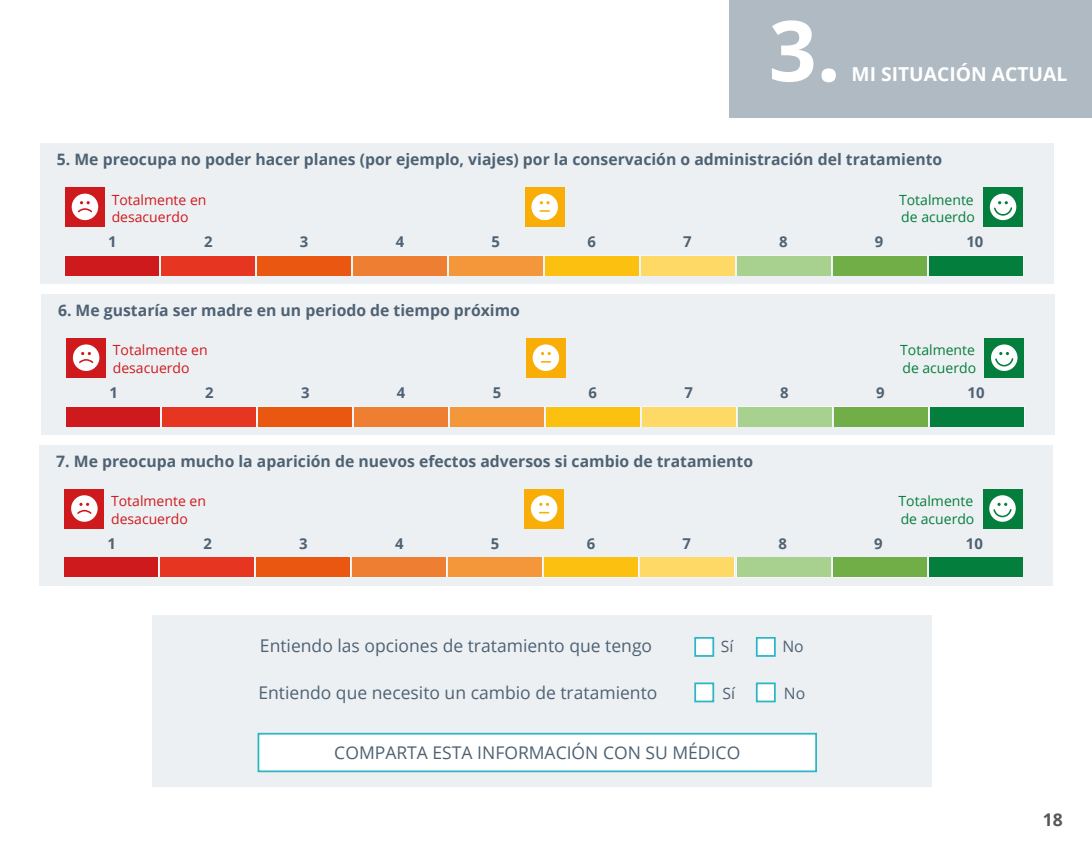
<style>
.page{position:relative;width:1092px;height:844px;background:#fff}
.page>*{position:absolute;margin:0;border:0;box-sizing:border-box;transform-origin:0 0}
.t1{font:700 84px "Open Sans";color:#fff}
.t2{font:700 19.25px "Open Sans";color:#fff}
.t3{font:17.5px "Open Sans";color:#4e6273}
.t4{font:700 17.5px "Open Sans";color:#575756}
.t5{font:700 15.75px "Open Sans";color:#4e6273}
.t6{font:15.75px "Open Sans";color:#4e6273}
.t7{font:700 14.88px "Open Sans";color:#4e6273}
.t8{font:14px/17.5px "Open Sans";color:#ce1a1d}
.t9{font:14px/17.5px "Open Sans";color:#047e3c}
</style>
<div class="page">
<div style="left:40px;top:143px;width:1013px;height:141px;background:#edf0f3"></div>
<div style="left:448px;top:255px;width:95px;height:20px;border:1px solid #fff"></div>
<div style="left:544px;top:255px;width:95px;height:20px;border:1px solid #fff"></div>
<div style="left:640px;top:255px;width:95px;height:20px;border:1px solid #fff"></div>
<div style="left:736px;top:255px;width:95px;height:20px;border:1px solid #fff"></div>
<div style="left:832px;top:255px;width:95px;height:20px;border:1px solid #fff"></div>
<div style="left:928px;top:255px;width:95px;height:20px;border:1px solid #fff"></div>
<div style="left:65px;top:256px;width:94px;height:19px;background:#ce1a1d"></div>
<div style="left:161px;top:256px;width:94px;height:19px;background:#e63622"></div>
<div style="left:257px;top:256px;width:94px;height:19px;background:#ea5710"></div>
<div style="left:353px;top:256px;width:94px;height:19px;background:#ee7e32"></div>
<div style="left:449px;top:256px;width:93px;height:19px;background:#f4973b"></div>
<div style="left:545px;top:256px;width:93px;height:19px;background:#fcc011"></div>
<div style="left:641px;top:256px;width:93px;height:19px;background:#fed966"></div>
<div style="left:737px;top:256px;width:93px;height:19px;background:#a8d08e"></div>
<div style="left:833px;top:256px;width:93px;height:19px;background:#72ae47"></div>
<div style="left:929px;top:256px;width:93px;height:19px;background:#047e3c"></div>
<div style="left:525px;top:187px;width:39px;height:40px;background:#f9ae07"></div>
<svg style="left:531px;top:193px;width:27px;height:27px"></svg>
<div style="left:65px;top:187px;width:40px;height:40px;background:#ce1a1d"></div>
<svg style="left:72px;top:193px;width:26px;height:27px"></svg>
<div style="left:983px;top:187px;width:39px;height:40px;background:#047e3c"></div>
<svg style="left:989px;top:193px;width:27px;height:27px"></svg>
<div style="left:41px;top:294px;width:1013px;height:141px;background:#edf0f3"></div>
<div style="left:929px;top:406px;width:95px;height:20px;border:1px solid #fff"></div>
<div style="left:66px;top:407px;width:94px;height:19px;background:#ce1a1d"></div>
<div style="left:162px;top:407px;width:94px;height:19px;background:#e63622"></div>
<div style="left:258px;top:407px;width:94px;height:19px;background:#ea5710"></div>
<div style="left:354px;top:407px;width:94px;height:19px;background:#ee7e32"></div>
<div style="left:450px;top:407px;width:94px;height:19px;background:#f4973b"></div>
<div style="left:546px;top:407px;width:94px;height:19px;background:#fcc011"></div>
<div style="left:642px;top:407px;width:94px;height:19px;background:#fed966"></div>
<div style="left:738px;top:407px;width:94px;height:19px;background:#a8d08e"></div>
<div style="left:834px;top:407px;width:94px;height:19px;background:#72ae47"></div>
<div style="left:930px;top:407px;width:93px;height:19px;background:#047e3c"></div>
<div style="left:526px;top:338px;width:39px;height:39px;background:#f9ae07"></div>
<svg style="left:532px;top:344px;width:27px;height:27px"></svg>
<div style="left:66px;top:338px;width:40px;height:39px;background:#ce1a1d"></div>
<svg style="left:73px;top:344px;width:26px;height:27px"></svg>
<div style="left:984px;top:338px;width:39px;height:39px;background:#047e3c"></div>
<svg style="left:991px;top:344px;width:26px;height:27px"></svg>
<div style="left:39px;top:444px;width:1013px;height:141px;background:#edf0f3"></div>
<div style="left:64px;top:557px;width:95px;height:20px;border:1px solid #fff"></div>
<div style="left:64px;top:557px;width:94px;height:19px;background:#ce1a1d"></div>
<div style="left:160px;top:557px;width:94px;height:19px;background:#e63622"></div>
<div style="left:256px;top:557px;width:94px;height:19px;background:#ea5710"></div>
<div style="left:352px;top:557px;width:94px;height:19px;background:#ee7e32"></div>
<div style="left:448px;top:557px;width:94px;height:19px;background:#f4973b"></div>
<div style="left:544px;top:557px;width:94px;height:19px;background:#fcc011"></div>
<div style="left:640px;top:557px;width:94px;height:19px;background:#fed966"></div>
<div style="left:736px;top:557px;width:94px;height:19px;background:#a8d08e"></div>
<div style="left:832px;top:557px;width:94px;height:19px;background:#72ae47"></div>
<div style="left:928px;top:557px;width:94px;height:19px;background:#047e3c"></div>
<div style="left:524px;top:488px;width:40px;height:40px;background:#f9ae07"></div>
<svg style="left:531px;top:495px;width:26px;height:26px"></svg>
<div style="left:64px;top:488px;width:40px;height:40px;background:#ce1a1d"></div>
<svg style="left:71px;top:495px;width:27px;height:26px"></svg>
<div style="left:982px;top:488px;width:40px;height:40px;background:#047e3c"></div>
<svg style="left:989px;top:495px;width:26px;height:26px"></svg>
<div style="left:152px;top:615px;width:779px;height:172px;background:#edf0f3"></div>
<hr style="left:152px;top:786px;width:780px;height:2px;background:#fff">
<div style="left:694px;top:682px;width:20px;height:20px;background:#fff;border:2px solid #2ab7c4"></div>
<div style="left:755px;top:682px;width:20px;height:20px;background:#fff;border:2px solid #2ab7c4"></div>
<div style="left:257px;top:732px;width:560px;height:40px;background:#fff;border:2px solid #2ab7c4"></div>
<div style="left:694px;top:636px;width:20px;height:20px;background:#fff;border:2px solid #2ab7c4"></div>
<div style="left:755px;top:636px;width:20px;height:20px;background:#fff;border:2px solid #2ab7c4"></div>
<div style="left:728px;top:0;width:363px;height:117px;background:#b0bac2"></div>
<h1 class="t1" style="left:768px;top:-9px;width:73px">3.</h1>
<p class="t2" style="left:851px;top:61px;width:217px">MI SITUACIÓN ACTUAL</p>
<p class="t5" style="left:57px;top:148px;width:886px">5. Me preocupa no poder hacer planes (por ejemplo, viajes) por la conservación o administración del tratamiento</p>
<p class="t8" style="left:112px;top:190px;width:96px">Totalmente en desacuerdo</p>
<p class="t9" style="left:899px;top:190px;width:77px">Totalmente de acuerdo</p>
<p class="t7" style="left:108px;top:231px;width:10px">1</p>
<p class="t7" style="left:204px;top:231px;width:10px">2</p>
<p class="t7" style="left:300px;top:231px;width:10px">3</p>
<p class="t7" style="left:395px;top:231px;width:10px">4</p>
<p class="t7" style="left:491px;top:231px;width:10px">5</p>
<p class="t7" style="left:587px;top:231px;width:10px">6</p>
<p class="t7" style="left:683px;top:231px;width:10px">7</p>
<p class="t7" style="left:779px;top:231px;width:10px">8</p>
<p class="t7" style="left:874px;top:231px;width:10px">9</p>
<p class="t7" style="left:966px;top:231px;width:19px">10</p>
<p class="t5" style="left:58px;top:299px;width:463px">6. Me gustaría ser madre en un periodo de tiempo próximo</p>
<p class="t8" style="left:113px;top:341px;width:96px">Totalmente en desacuerdo</p>
<p class="t9" style="left:900px;top:341px;width:77px">Totalmente de acuerdo</p>
<p class="t7" style="left:109px;top:382px;width:10px">1</p>
<p class="t7" style="left:205px;top:382px;width:10px">2</p>
<p class="t7" style="left:301px;top:382px;width:10px">3</p>
<p class="t7" style="left:397px;top:382px;width:10px">4</p>
<p class="t7" style="left:492px;top:382px;width:10px">5</p>
<p class="t7" style="left:588px;top:382px;width:10px">6</p>
<p class="t7" style="left:684px;top:382px;width:10px">7</p>
<p class="t7" style="left:780px;top:382px;width:10px">8</p>
<p class="t7" style="left:876px;top:382px;width:10px">9</p>
<p class="t7" style="left:967px;top:382px;width:19px">10</p>
<p class="t5" style="left:56px;top:450px;width:698px">7. Me preocupa mucho la aparición de nuevos efectos adversos si cambio de tratamiento</p>
<p class="t8" style="left:111px;top:492px;width:96px">Totalmente en desacuerdo</p>
<p class="t9" style="left:898px;top:492px;width:77px">Totalmente de acuerdo</p>
<p class="t7" style="left:108px;top:532px;width:10px">1</p>
<p class="t7" style="left:203px;top:532px;width:10px">2</p>
<p class="t7" style="left:299px;top:532px;width:10px">3</p>
<p class="t7" style="left:395px;top:532px;width:10px">4</p>
<p class="t7" style="left:491px;top:532px;width:10px">5</p>
<p class="t7" style="left:586px;top:532px;width:10px">6</p>
<p class="t7" style="left:682px;top:532px;width:10px">7</p>
<p class="t7" style="left:778px;top:532px;width:10px">8</p>
<p class="t7" style="left:874px;top:532px;width:10px">9</p>
<p class="t7" style="left:965px;top:532px;width:19px">10</p>
<p class="t3" style="left:260px;top:633px;width:393px">Entiendo las opciones de tratamiento que tengo</p>
<p class="t6" style="left:720px;top:635px;width:14px">Sí</p>
<p class="t6" style="left:782px;top:635px;width:23px">No</p>
<p class="t3" style="left:258px;top:680px;width:400px">Entiendo que necesito un cambio de tratamiento</p>
<p class="t6" style="left:722px;top:682px;width:14px">Sí</p>
<p class="t6" style="left:783px;top:682px;width:23px">No</p>
<p class="t3" style="left:334px;top:740px;width:407px">COMPARTA ESTA INFORMACIÓN CON SU MÉDICO</p>
<p class="t4" style="left:1042px;top:807px;width:21px">18</p>
</div>
